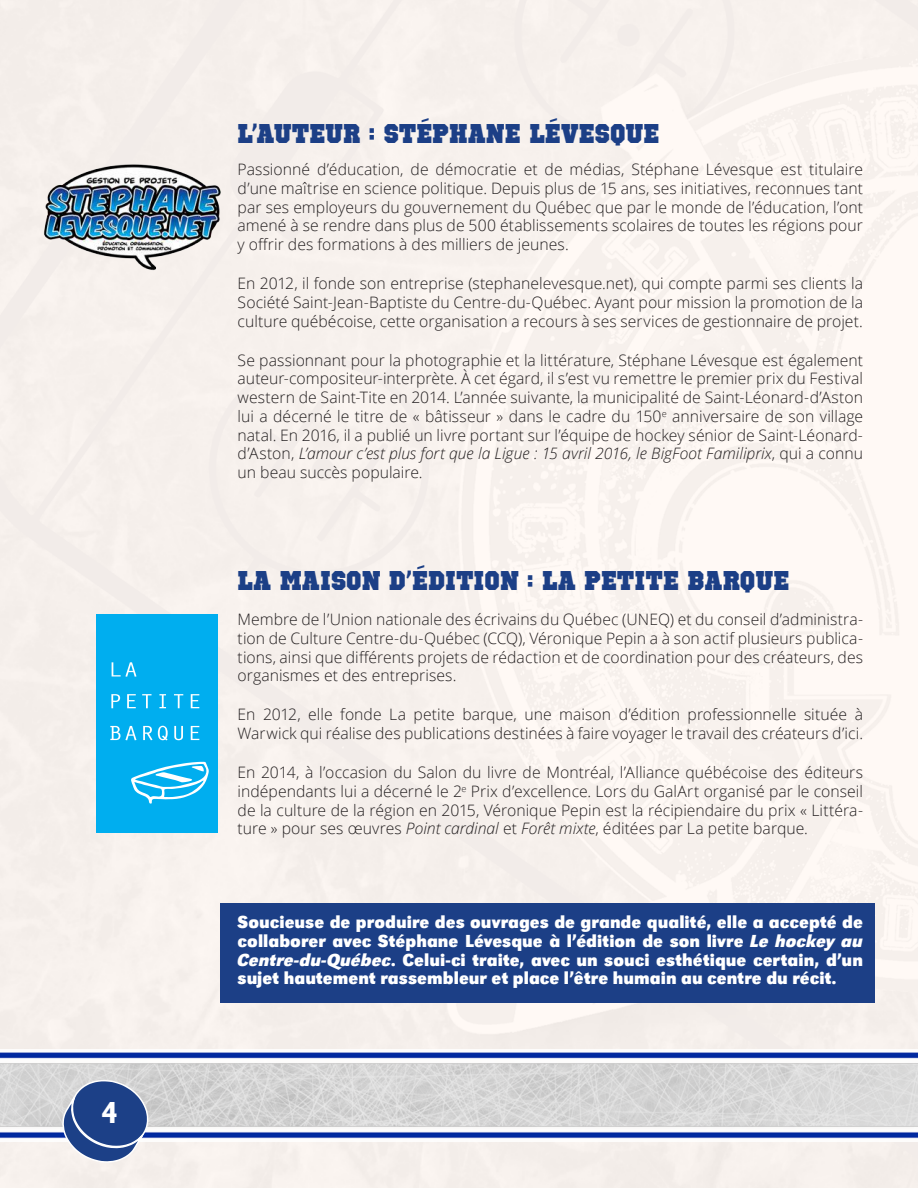
<style>
.page{position:relative;width:918px;height:1188px;background:#f7f1ed}
.page>*{position:absolute;margin:0;border:0;box-sizing:border-box;transform-origin:0 0}
.t1{font:700 30px "Octin College Rg";color:#fff}
.t2{font:27px "Octin Sports Bl";letter-spacing:.01em;color:#1c3f86}
.t3{font:18px/18.8px "URW Grotesk T Bold Narr";letter-spacing:.005em;color:#fff;text-align:justify}
.t4{font:300 15.75px/18.8px "Open Sans";letter-spacing:.005em;color:#231f20;text-align:justify}
.s1{font-style:italic}
.s2{font-family:"URW Grotesk T Bold Narr Obli"}
</style>
<div class="page">
<div style="left:220px;top:903px;width:654px;height:99px;background:#1c3f86"></div>
<div style="left:96px;top:615px;width:121px;height:218px;background:#00aeef"></div>
<svg style="left:131px;top:762px;width:78px;height:42px"></svg>
<svg style="left:112px;top:662px;width:24px;height:15px"></svg>
<svg style="left:111px;top:694px;width:9px;height:14px"></svg>
<svg style="left:127px;top:694px;width:9px;height:14px"></svg>
<svg style="left:142px;top:694px;width:10px;height:14px"></svg>
<svg style="left:159px;top:694px;width:7px;height:14px"></svg>
<svg style="left:174px;top:694px;width:9px;height:14px"></svg>
<svg style="left:191px;top:694px;width:8px;height:14px"></svg>
<svg style="left:110px;top:726px;width:26px;height:14px"></svg>
<svg style="left:143px;top:726px;width:25px;height:14px"></svg>
<svg style="left:174px;top:726px;width:9px;height:14px"></svg>
<svg style="left:191px;top:726px;width:8px;height:14px"></svg>
<img style="left:0;top:1049px;width:918px;height:92px">
<svg style="left:62px;top:1079px;width:88px;height:85px;background:#647aa8"></svg>
<img style="left:29px;top:162px;width:203px;height:110px">
<h1 class="t1" style="left:101px;top:1096px;width:18px">4</h1>
<h2 class="t2" style="left:238px;top:118px;width:423px">L’AUTEUR : STÉPHANE LÉVESQUE</h2>
<p class="t4" style="left:238px;top:160px;width:627px">Passionné d’éducation, de démocratie et de médias, Stéphane Lévesque est titulaire d’une maîtrise en science politique. Depuis plus de 15 ans, ses initiatives, reconnues tant par ses employeurs du gouvernement du Québec que par le monde de l’éducation, l’ont amené à se rendre dans plus de 500 établissements scolaires de toutes les régions pour y offrir des formations à des milliers de jeunes.</p>
<p class="t4" style="left:238px;top:274px;width:627px">En 2012, il fonde son entreprise (stephanelevesque.net), qui compte parmi ses clients la Société Saint-Jean-Baptiste du Centre-du-Québec. Ayant pour mission la promotion de la culture québécoise, cette organisation a recours à ses services de gestionnaire de projet.</p>
<p class="t4" style="left:238px;top:350px;width:627px">Se passionnant pour la photographie et la littérature, Stéphane Lévesque est également auteur-compositeur-interprète. À cet égard, il s’est vu remettre le premier prix du Festival western de Saint-Tite en 2014. L’année suivante, la municipalité de Saint-Léonard-d’Aston lui a décerné le titre de « bâtisseur » dans le cadre du 150<sup>e</sup> anniversaire de son village natal. En 2016, il a publié un livre portant sur l’équipe de hockey sénior de Saint-Léonard&shy;d’Aston, <span class="s1">L’amour c’est plus fort que la Ligue : 15 avril 2016, le BigFoot Familiprix</span>, qui a connu un beau succès populaire.</p>
<h2 class="t2" style="left:238px;top:565px;width:553px">LA MAISON D’ÉDITION : LA PETITE BARQUE</h2>
<p class="t4" style="left:238px;top:610px;width:627px">Membre de l’Union nationale des écrivains du Québec (UNEQ) et du conseil d’administra&shy;tion de Culture Centre-du-Québec (CCQ), Véronique Pepin a à son actif plusieurs publica&shy;tions, ainsi que différents projets de rédaction et de coordination pour des créateurs, des organismes et des entreprises.</p>
<p class="t4" style="left:238px;top:705px;width:627px">En 2012, elle fonde La petite barque, une maison d’édition professionnelle située à<br>Warwick qui réalise des publications destinées à faire voyager le travail des créateurs d’ici.</p>
<p class="t4" style="left:238px;top:763px;width:627px">En 2014, à l’occasion du Salon du livre de Montréal, l’Alliance québécoise des éditeurs indépendants lui a décerné le 2<sup>e</sup> Prix d’excellence. Lors du GalArt organisé par le conseil de la culture de la région en 2015, Véronique Pepin est la récipiendaire du prix « Littéra&shy;ture » pour ses œuvres <span class="s1">Point cardinal</span> et <span class="s1">Forêt mixte</span>, éditées par La petite barque.</p>
<p class="t3" style="left:238px;top:912px;width:627px">Soucieuse de produire des ouvrages de grande qualité, elle a accepté de collaborer avec Stéphane Lévesque à l’édition de son livre <span class="s2">Le hockey au Centre-du-Québec</span>. Celui-ci traite, avec un souci esthétique certain, d’un sujet hautement rassembleur et place l’être humain au centre du récit.</p>
</div>
